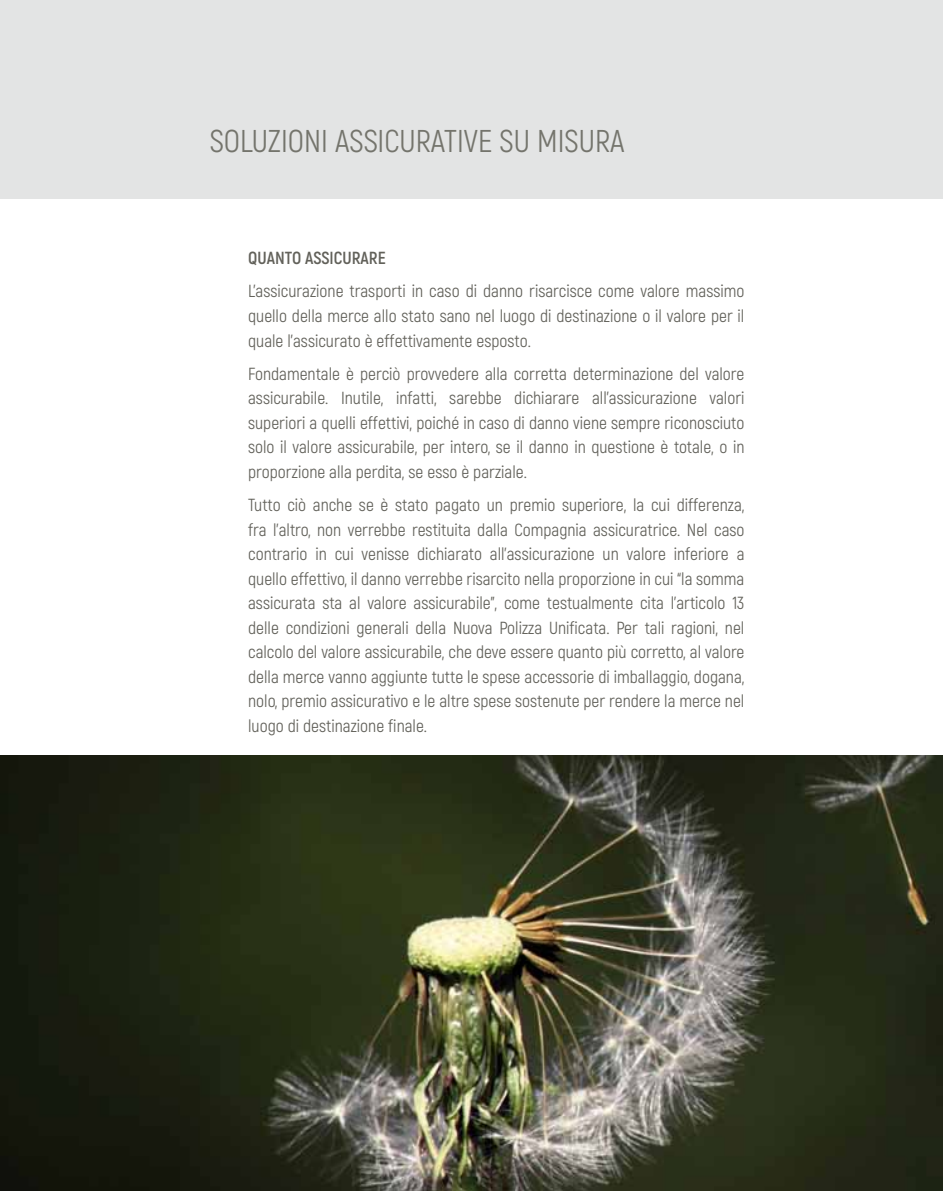
<style>
.page{position:relative;width:943px;height:1191px;background:#fff}
.page>*{position:absolute;margin:0;border:0;box-sizing:border-box;transform-origin:0 0}
.t1{font:31.5px "Akrobat";color:#74746c}
.t2{font:17.5px/24.5px "Akrobat";color:#62615a;text-align:justify}
.t3{font:700 17.5px "Akrobat";color:#62615a}
</style>
<div class="page">
<div style="left:0;top:0;width:943px;height:198px;background:#e3e4e4"></div>
<img style="left:0;top:755px;width:943px;height:436px">
<h1 class="t1" style="left:210px;top:123px;width:416px">SOLUZIONI ASSICURATIVE SU MISURA</h1>
<p class="t3" style="left:248px;top:247px;width:139px">QUANTO ASSICURARE</p>
<p class="t2" style="left:248px;top:279px;width:498px">L’assicurazione trasporti in caso di danno risarcisce come valore massimo quello della merce allo stato sano nel luogo di destinazione o il valore per il quale l’assicurato è effettivamente esposto.</p>
<p class="t2" style="left:248px;top:361px;width:498px">Fondamentale è perciò provvedere alla corretta determinazione del valore assicurabile. Inutile, infatti, sarebbe dichiarare all’assicurazione valori superiori a quelli effettivi, poiché in caso di danno viene sempre riconosciuto solo il valore assicurabile, per intero, se il danno in questione è totale, o in proporzione alla perdita, se esso è parziale.</p>
<p class="t2" style="left:248px;top:493px;width:498px">Tutto ciò anche se è stato pagato un premio superiore, la cui differenza, fra l’altro, non verrebbe restituita dalla Compagnia assicuratrice. Nel caso contrario in cui venisse dichiarato all’assicurazione un valore inferiore a quello effettivo, il danno verrebbe risarcito nella proporzione in cui “la somma assicurata sta al valore assicurabile”, come testualmente cita l’articolo 13 delle condizioni generali della Nuova Polizza Unificata. Per tali ragioni, nel calcolo del valore assicurabile, che deve essere quanto più corretto, al valore della merce vanno aggiunte tutte le spese accessorie di imballaggio, dogana, nolo, premio assicurativo e le altre spese sostenute per rendere la merce nel luogo di destinazione finale.</p>
</div>
